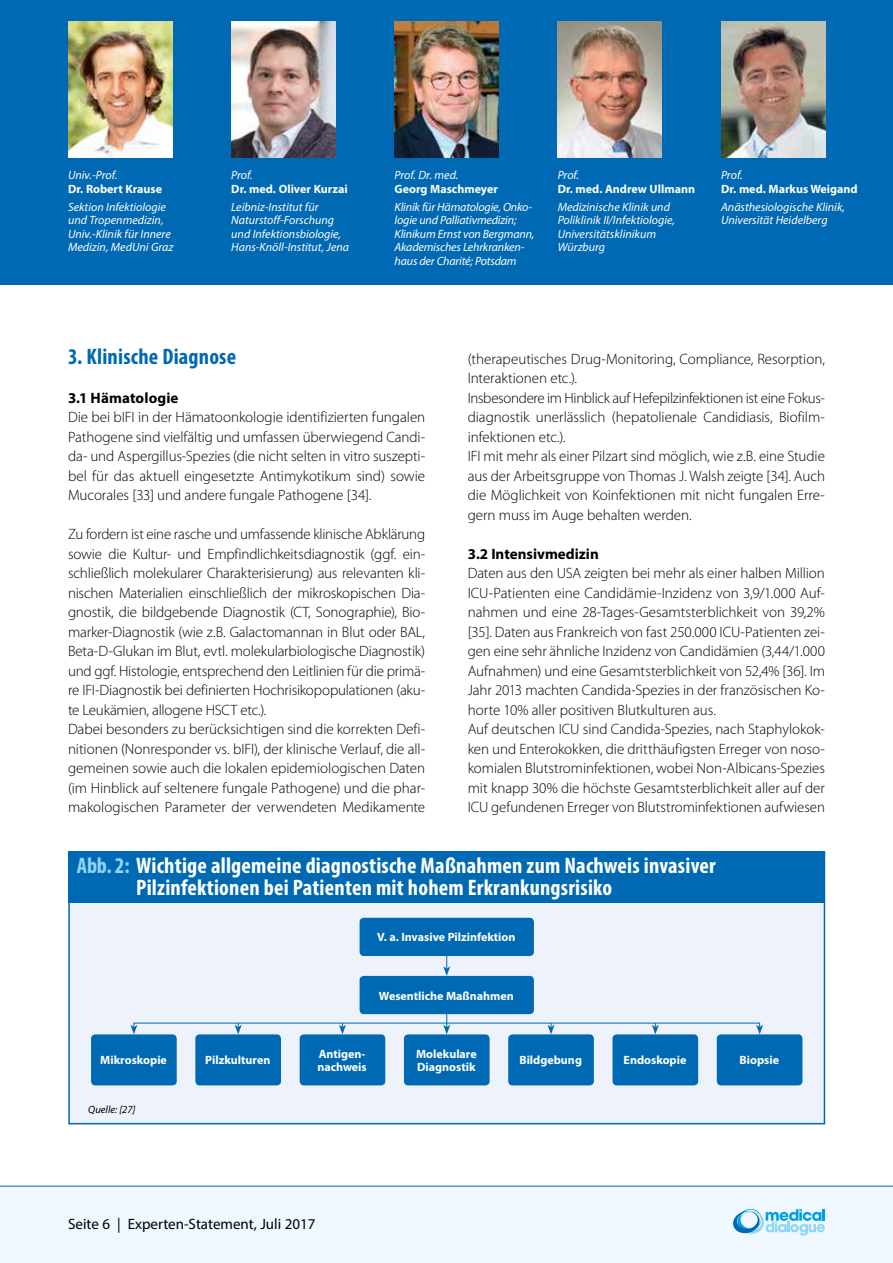
<style>
.page{position:relative;width:893px;height:1263px;background:#fff}
.page>*{position:absolute;margin:0;border:0;box-sizing:border-box;transform-origin:0 0}
.t1{font:700 condensed 22.5px/22.5px "Myriad Pro";letter-spacing:.01em;color:#fff}
.t2{font:700 condensed 22.5px "Myriad Pro";letter-spacing:.01em;color:#0069b4}
.t3{font:300 15px/19.5px "Myriad Pro";letter-spacing:-.005em;color:#000}
.t4{font:15px "Myriad Pro";color:#000}
.t5{font:700 15px "Myriad Pro";color:#000}
.t6{font:italic 12px/13.5px "Myriad Pro";color:#fff}
.t7{font:700 12px/13.5px "Myriad Pro";color:#fff}
.t8{font:italic 10.5px "Myriad Pro";color:#000}
.s1{color:#90d4f6}
</style>
<div class="page">
<div style="left:0;top:1186px;width:893px;height:77px;background:#eef8fe"></div>
<svg style="left:733px;top:1209px;width:92px;height:26px"></svg>
<hr style="left:0;top:1186px;width:893px;height:1px;background:#0069b4">
<div style="left:0;top:0;width:893px;height:285px;background:#0069b4"></div>
<img style="left:395px;top:21px;width:104px;height:137px">
<img style="left:558px;top:21px;width:104px;height:137px">
<img style="left:68px;top:21px;width:104px;height:137px">
<img style="left:231px;top:21px;width:104px;height:137px">
<img style="left:721px;top:21px;width:104px;height:137px">
<div style="left:68px;top:851px;width:757px;height:273px;background:#eef2fa;border:2px solid #0069b4"></div>
<div style="left:68px;top:851px;width:757px;height:51px;background:#0069b4"></div>
<div style="left:91px;top:1034px;width:86px;height:51px;background:#0069b4;border-radius:4px"></div>
<div style="left:195px;top:1034px;width:86px;height:51px;background:#0069b4;border-radius:4px"></div>
<div style="left:300px;top:1034px;width:85px;height:51px;background:#0069b4;border-radius:4px"></div>
<div style="left:404px;top:1034px;width:86px;height:51px;background:#0069b4;border-radius:4px"></div>
<div style="left:508px;top:1034px;width:86px;height:51px;background:#0069b4;border-radius:4px"></div>
<div style="left:612px;top:1034px;width:86px;height:51px;background:#0069b4;border-radius:4px"></div>
<div style="left:717px;top:1034px;width:85px;height:51px;background:#0069b4;border-radius:4px"></div>
<div style="left:360px;top:918px;width:174px;height:38px;background:#0069b4;border-radius:4px"></div>
<div style="left:360px;top:976px;width:174px;height:38px;background:#0069b4;border-radius:4px"></div>
<svg style="left:443px;top:956px;width:7px;height:20px"></svg>
<svg style="left:443px;top:1014px;width:7px;height:20px"></svg>
<svg style="left:130px;top:1024px;width:7px;height:10px"></svg>
<svg style="left:756px;top:1023px;width:7px;height:11px"></svg>
<svg style="left:548px;top:1024px;width:7px;height:10px"></svg>
<svg style="left:652px;top:1024px;width:7px;height:10px"></svg>
<svg style="left:339px;top:1024px;width:7px;height:10px"></svg>
<svg style="left:235px;top:1024px;width:7px;height:10px"></svg>
<hr style="left:133px;top:1023px;width:627px;height:1px;background:#0069b4">
<p class="t6" style="left:68px;top:168px;width:51px">Univ.-Prof.</p>
<p class="t7" style="left:68px;top:182px;width:96px">Dr. Robert Krause</p>
<p class="t6" style="left:68px;top:200px;width:107px">Sektion Infektiologie und Tropenmedizin,<br>Univ.-Klinik für Innere<br>Medizin, MedUni Graz</p>
<p class="t6" style="left:231px;top:168px;width:23px">Prof.</p>
<p class="t7" style="left:231px;top:182px;width:118px">Dr. med. Oliver Kurzai</p>
<p class="t6" style="left:231px;top:200px;width:119px">Leibniz-Institut für<br>Naturstoff-Forschung und Infektionsbiologie,<br>Hans-Knöll-Institut, Jena</p>
<p class="t6" style="left:395px;top:168px;width:65px">Prof. Dr. med.</p>
<p class="t7" style="left:395px;top:182px;width:105px">Georg Maschmeyer</p>
<p class="t6" style="left:395px;top:200px;width:141px">Klinik für Hämatologie, Onko&shy;logie und Palliativmedizin;<br>Klinikum Ernst von Bergmann,<br>Akademisches Lehrkranken&shy;haus der Charité; Potsdam</p>
<p class="t6" style="left:558px;top:168px;width:23px">Prof.</p>
<p class="t7" style="left:558px;top:182px;width:139px">Dr. med. Andrew Ullmann</p>
<p class="t6" style="left:558px;top:200px;width:119px">Medizinische Klinik und<br>Poliklinik II/Infektiologie,<br>Universitätsklinikum<br>Würzburg</p>
<p class="t6" style="left:721px;top:168px;width:23px">Prof.</p>
<p class="t7" style="left:721px;top:182px;width:138px">Dr. med. Markus Weigand</p>
<p class="t6" style="left:721px;top:200px;width:126px">Anästhesiologische Klinik,<br>Universität Heidelberg</p>
<h1 class="t2" style="left:68px;top:342px;width:170px">3. Klinische Diagnose</h1>
<p class="t5" style="left:68px;top:388px;width:112px">3.1 Hämatologie</p>
<p class="t3" style="left:68px;top:408px;width:359px;text-align:justify">Die bei bIFI in der Hämatoonkologie identifizierten fungalen Pathogene sind vielfältig und umfassen überwiegend Candi&shy;da- und Aspergillus-Spezies (die nicht selten in vitro suszepti&shy;bel für das aktuell eingesetzte Antimykotikum sind) sowie Mucorales [33] und andere fungale Pathogene [34].</p>
<p class="t3" style="left:68px;top:525px;width:359px">Zu fordern ist eine rasche und umfassende klinische Abklärung sowie die Kultur- und Empfindlichkeitsdiagnostik (ggf. ein&shy;schließlich molekularer Charakterisierung) aus relevanten kli&shy;nischen Materialien einschließlich der mikroskopischen Dia&shy;gnostik, die bildgebende Diagnostik (CT, Sonographie), Bio&shy;marker-Diagnostik (wie z.B. Galactomannan in Blut oder BAL, Beta-D-Glukan im Blut, evtl. molekularbiologische Diagnostik) und ggf. Histologie, entsprechend den Leitlinien für die primä&shy;re IFI-Diagnostik bei definierten Hochrisikopopulationen (aku&shy;te Leukämien, allogene HSCT etc.).<br>Dabei besonders zu berücksichtigen sind die korrekten Defi&shy;nitionen (Nonresponder vs. bIFI), der klinische Verlauf, die all&shy;gemeinen sowie auch die lokalen epidemiologischen Daten (im Hinblick auf seltenere fungale Pathogene) und die phar&shy;makologischen Parameter der verwendeten Medikamente</p>
<p class="t3" style="left:468px;top:349px;width:359px">(therapeutisches Drug-Monitoring, Compliance, Resorption, Interaktionen etc.).<br>Insbesondere im Hinblick auf Hefepilzinfektionen ist eine Fokus&shy;diagnostik unerlässlich (hepatolienale Candidiasis, Biofilm&shy;infektionen etc.).<br>IFI mit mehr als einer Pilzart sind möglich, wie z.B. eine Studie aus der Arbeitsgruppe von Thomas J. Walsh zeigte [34]. Auch die Möglichkeit von Koinfektionen mit nicht fungalen Erre&shy;gern muss im Auge behalten werden.</p>
<p class="t5" style="left:468px;top:544px;width:133px">3.2 Intensivmedizin</p>
<p class="t3" style="left:468px;top:564px;width:359px">Daten aus den USA zeigten bei mehr als einer halben Million ICU-Patienten eine Candidämie-Inzidenz von 3,9/1.000 Auf&shy;nahmen und eine 28-Tages-Gesamtsterblichkeit von 39,2% [35]. Daten aus Frankreich von fast 250.000 ICU-Patienten zei&shy;gen eine sehr ähnliche Inzidenz von Candidämien (3,44/1.000<br>Aufnahmen) und eine Gesamtsterblichkeit von 52,4% [36]. Im Jahr 2013 machten Candida-Spezies in der französischen Ko&shy;horte 10% aller positiven Blutkulturen aus.<br>Auf deutschen ICU sind Candida-Spezies, nach Staphylokok&shy;ken und Enterokokken, die dritthäufigsten Erreger von noso&shy;komialen Blutstrominfektionen, wobei Non-Albicans-Spezies mit knapp 30% die höchste Gesamtsterblichkeit aller auf der ICU gefundenen Erreger von Blutstrominfektionen aufwiesen</p>
<h1 class="t1" style="left:136px;top:853px;width:581px;text-indent:-59px"><span class="s1">Abb. 2:</span> Wichtige allgemeine diagnostische Maßnahmen zum Nachweis invasiver<br>Pilzinfektionen bei Patienten mit hohem Erkrankungsrisiko</h1>
<p class="t7" style="left:377px;top:930px;width:140px">V. a. Invasive Pilzinfektion</p>
<p class="t7" style="left:379px;top:988px;width:136px">Wesentliche Maßnahmen</p>
<p class="t7" style="left:100px;top:1053px;width:68px">Mikroskopie</p>
<p class="t7" style="left:205px;top:1053px;width:67px">Pilzkulturen</p>
<p class="t7" style="left:317px;top:1046px;width:51px">Antigen&shy;nachweis</p>
<p class="t7" style="left:416px;top:1046px;width:62px">Molekulare<br>Diagnostik</p>
<p class="t7" style="left:519px;top:1053px;width:64px">Bildgebung</p>
<p class="t7" style="left:624px;top:1053px;width:64px">Endoskopie</p>
<p class="t7" style="left:740px;top:1053px;width:41px">Biopsie</p>
<p class="t8" style="left:88px;top:1103px;width:49px">Quelle: [27]</p>
<p class="t4" style="left:68px;top:1214px;width:249px">Seite 6 | Experten-Statement, Juli 2017</p>
</div>
